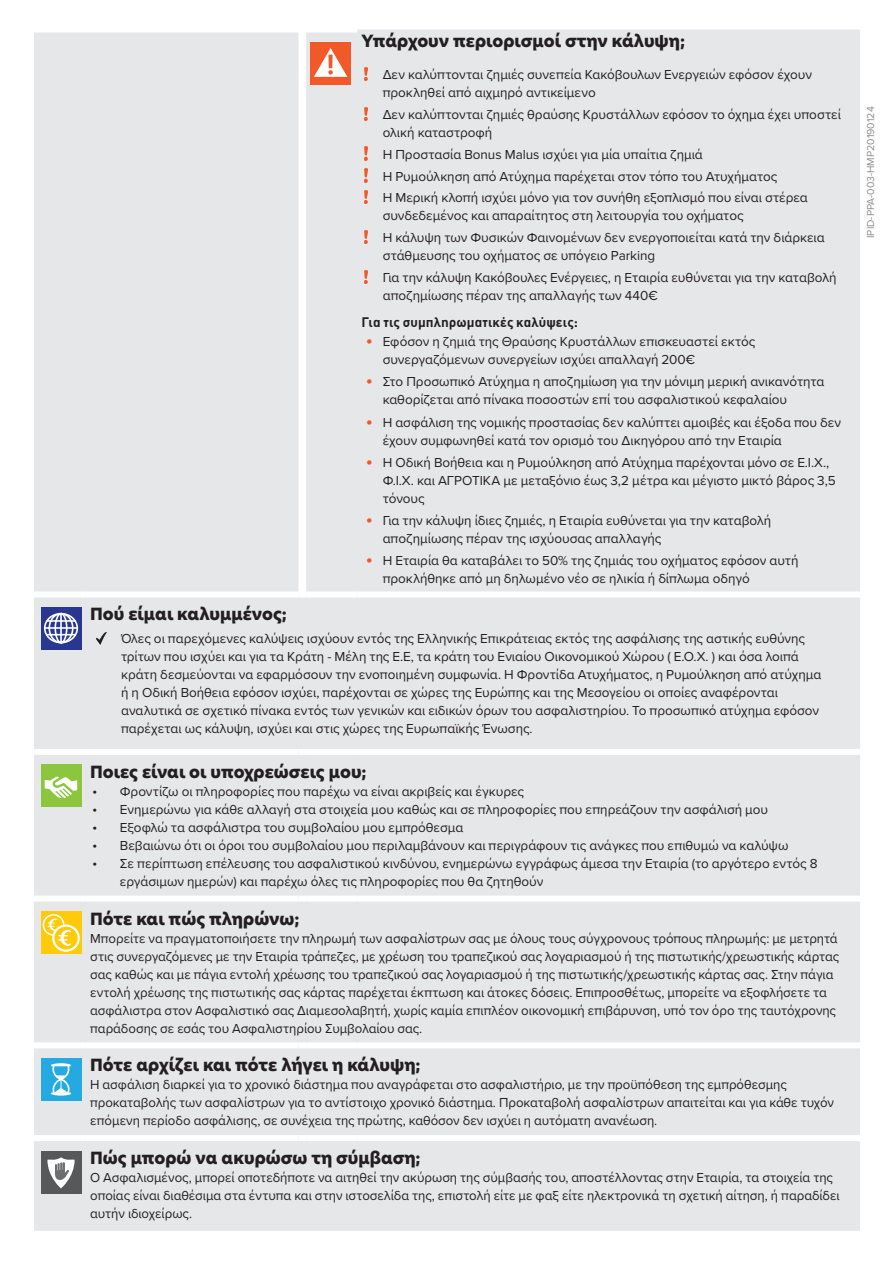
<style>
.page{position:relative;width:893px;height:1263px;background:#fff}
.page>*{position:absolute;margin:0;border:0;box-sizing:border-box;transform-origin:0 0}
.Cover_subhead{font:800 16.5px "Hero New";color:#231f20}
.Covered_bullets{font:13.5px/18px "Proxima Nova";color:#231f20}
.Covered_bullets-2{font:700 13.5px "DIN Greek";letter-spacing:.01em;color:#231f20}
.t1{font:10.5px "Proxima Nova";color:#8a8c8f}
.s1{font-family:"DIN Greek";color:#f1592a}
.s2{font-family:"Myriad Pro";font-size:14.7px}
</style>
<div class="page">
<div style="left:34px;top:30px;width:826px;height:1201px;background:#e6e7e9"></div>
<div style="left:86px;top:1042px;width:212px;height:6px;background:#fff"></div>
<div style="left:298px;top:1042px;width:8px;height:6px;background:#fff"></div>
<div style="left:306px;top:1042px;width:51px;height:6px;background:#fff"></div>
<div style="left:357px;top:1042px;width:503px;height:6px;background:#fff"></div>
<div style="left:86px;top:1135px;width:212px;height:6px;background:#fff"></div>
<div style="left:298px;top:1135px;width:8px;height:6px;background:#fff"></div>
<div style="left:306px;top:1135px;width:51px;height:6px;background:#fff"></div>
<div style="left:357px;top:1135px;width:503px;height:6px;background:#fff"></div>
<div style="left:34px;top:896px;width:52px;height:6px;background:#fff"></div>
<div style="left:34px;top:1042px;width:52px;height:6px;background:#fff"></div>
<div style="left:34px;top:1135px;width:52px;height:6px;background:#fff"></div>
<div style="left:34px;top:749px;width:52px;height:6px;background:#fff"></div>
<div style="left:86px;top:749px;width:212px;height:6px;background:#fff"></div>
<div style="left:298px;top:749px;width:8px;height:6px;background:#fff"></div>
<div style="left:306px;top:749px;width:51px;height:6px;background:#fff"></div>
<div style="left:357px;top:749px;width:503px;height:6px;background:#fff"></div>
<div style="left:86px;top:896px;width:212px;height:6px;background:#fff"></div>
<div style="left:298px;top:896px;width:8px;height:6px;background:#fff"></div>
<div style="left:306px;top:896px;width:51px;height:6px;background:#fff"></div>
<div style="left:357px;top:896px;width:503px;height:6px;background:#fff"></div>
<div style="left:34px;top:27px;width:52px;height:6px;background:#fff"></div>
<div style="left:86px;top:27px;width:212px;height:6px;background:#fff"></div>
<div style="left:298px;top:27px;width:8px;height:6px;background:#fff"></div>
<div style="left:306px;top:27px;width:51px;height:6px;background:#fff"></div>
<div style="left:34px;top:591px;width:52px;height:6px;background:#fff"></div>
<div style="left:86px;top:591px;width:212px;height:6px;background:#fff"></div>
<div style="left:298px;top:591px;width:8px;height:6px;background:#fff"></div>
<div style="left:306px;top:591px;width:51px;height:6px;background:#fff"></div>
<div style="left:357px;top:591px;width:503px;height:6px;background:#fff"></div>
<div style="left:310px;top:42px;width:41px;height:43px;background:#f15929"></div>
<svg style="left:314px;top:48px;width:33px;height:29px"></svg>
<img style="left:364px;top:67px;width:4px;height:14px">
<svg style="left:364px;top:107px;width:4px;height:13px"></svg>
<svg style="left:364px;top:147px;width:4px;height:13px"></svg>
<svg style="left:364px;top:169px;width:4px;height:13px"></svg>
<svg style="left:364px;top:191px;width:4px;height:13px"></svg>
<img style="left:364px;top:230px;width:4px;height:14px">
<img style="left:364px;top:270px;width:4px;height:14px">
<svg style="left:41px;top:607px;width:41px;height:43px"></svg>
<div style="left:44px;top:613px;width:34px;height:30px;border:2px solid #fff;border-radius:50%"></div>
<div style="left:48px;top:613px;width:26px;height:30px;border:2px solid #fff;border-radius:50%"></div>
<div style="left:55px;top:613px;width:13px;height:30px;border:2px solid #fff;border-radius:50%"></div>
<hr style="left:60px;top:614px;width:2px;height:29px;background:#fff">
<hr style="left:47px;top:620px;width:29px;height:2px;background:#fff">
<svg style="left:47px;top:634px;width:29px;height:1px"></svg>
<hr style="left:45px;top:627px;width:32px;height:2px;background:#fff">
<svg style="left:96px;top:632px;width:11px;height:12px"></svg>
<div style="left:41px;top:765px;width:41px;height:42px;background:#8bc63e"></div>
<svg style="left:45px;top:776px;width:33px;height:22px"></svg>
<svg style="left:41px;top:911px;width:41px;height:43px"></svg>
<div style="left:43px;top:914px;width:21px;height:22px;border:2px solid #fff;border-radius:50%"></div>
<svg style="left:53px;top:925px;width:26px;height:26px"></svg>
<div style="left:52px;top:924px;width:28px;height:28px;border:2px solid #fff;border-radius:50%"></div>
<svg style="left:47px;top:917px;width:25px;height:30px"></svg>
<div style="left:41px;top:1058px;width:41px;height:43px;background:#24aae1"></div>
<svg style="left:51px;top:1063px;width:20px;height:33px"></svg>
<div style="left:41px;top:1151px;width:41px;height:42px;background:#57585a"></div>
<svg style="left:47px;top:1157px;width:28px;height:31px"></svg>
<p class="Cover_subhead" style="left:361px;top:30px;width:325px">Υπάρχουν περιορισμοί στην κάλυψη;</p>
<p class="Covered_bullets" style="left:383px;top:65px;width:431px">Δεν καλύπτονται ζημιές συνεπεία Κακόβουλων Ενεργειών εφόσον έχουν προκληθεί από αιχμηρό αντικείμενο</p>
<p class="Covered_bullets" style="left:383px;top:105px;width:460px">Δεν καλύπτονται ζημιές θραύσης Κρυστάλλων εφόσον το όχημα έχει υποστεί ολική καταστροφή</p>
<p class="Covered_bullets" style="left:383px;top:145px;width:322px">Η Προστασία Βonus Malus ισχύει για μία υπαίτια ζημιά</p>
<p class="Covered_bullets" style="left:383px;top:167px;width:396px">Η Ρυμούλκηση από Ατύχημα παρέχεται στον τόπο του Ατυχήματος</p>
<p class="Covered_bullets" style="left:383px;top:188px;width:427px">Η Μερική κλοπή ισχύει μόνο για τον συνήθη εξοπλισμό που είναι στέρεα συνδεδεμένος και απαραίτητος στη λειτουργία του οχήματος</p>
<p class="Covered_bullets" style="left:383px;top:228px;width:444px">Η κάλυψη των Φυσικών Φαινομένων δεν ενεργοποιείται κατά την διάρκεια στάθμευσης του οχήματος σε υπόγειο Parking</p>
<p class="Covered_bullets" style="left:383px;top:268px;width:455px">Για την κάλυψη Κακόβουλες Ενέργειες, η Εταιρία ευθύνεται για την καταβολή αποζημίωσης πέραν της απαλλαγής των 440€</p>
<p class="Covered_bullets-2" style="left:361px;top:314px;width:218px">Για τις συμπληρωματικές καλύψεις:</p>
<p class="Covered_bullets" style="left:383px;top:332px;width:374px;text-indent:-17px"><span class="s1">•</span> Εφόσον η ζημιά της Θραύσης Κρυστάλλων επισκευαστεί εκτός συνεργαζόμενων συνεργείων ισχύει απαλλαγή 200€</p>
<p class="Covered_bullets" style="left:383px;top:372px;width:443px;text-indent:-17px"><span class="s1">•</span> Στο Προσωπικό Ατύχημα η αποζημίωση για την μόνιμη μερική ανικανότητα καθορίζεται από πίνακα ποσοστών επί του ασφαλιστικού κεφαλαίου</p>
<p class="Covered_bullets" style="left:383px;top:412px;width:460px;text-indent:-17px"><span class="s1">•</span> Η ασφάλιση της νομικής προστασίας δεν καλύπτει αμοιβές και έξοδα που δεν έχουν συμφωνηθεί κατά τον ορισμό του Δικηγόρου από την Εταιρία</p>
<p class="Covered_bullets" style="left:383px;top:453px;width:455px;text-indent:-17px"><span class="s1">•</span> Η Οδική Βοήθεια και η Ρυμούλκηση από Ατύχημα παρέχονται μόνο σε Ε.Ι.Χ.,<br>Φ.Ι.Χ. και ΑΓΡΟΤΙΚΑ με μεταξόνιο έως 3,2 μέτρα και μέγιστο μικτό βάρος 3,5 τόνους</p>
<p class="Covered_bullets" style="left:383px;top:511px;width:390px;text-indent:-17px"><span class="s1">•</span> Για την κάλυψη ίδιες ζημιές, η Εταιρία ευθύνεται για την καταβολή αποζημίωσης πέραν της ισχύουσας απαλλαγής</p>
<p class="Covered_bullets" style="left:383px;top:551px;width:417px;text-indent:-17px"><span class="s1">•</span> Η Εταιρία θα καταβάλει το 50% της ζημιάς του οχήματος εφόσον αυτή προκλήθηκε από μη δηλωμένο νέο σε ηλικία ή δίπλωμα οδηγό</p>
<p class="Cover_subhead" style="left:90px;top:603px;width:198px">Πού είμαι καλυμμένος;</p>
<p class="Covered_bullets" style="left:121px;top:629px;width:702px">Όλες οι παρεχόμενες καλύψεις ισχύουν εντός της Ελληνικής Επικράτειας εκτός της ασφάλισης της αστικής ευθύνης τρίτων που ισχύει και για τα Κράτη - Μέλη της Ε.Ε, τα κράτη του Ενιαίου Οικονομικού Χώρου ( Ε.Ο.Χ. ) και όσα λοιπά κράτη δεσμεύονται να εφαρμόσουν την ενοποιημένη συμφωνία. Η Φροντίδα Ατυχήματος, η Ρυμούλκηση από ατύχημα ή η Οδική Βοήθεια εφόσον ισχύει, παρέχονται σε χώρες της Ευρώπης και της Μεσογείου οι οποίες αναφέρονται αναλυτικά σε σχετικό πίνακα εντός των γενικών και ειδικών όρων του ασφαλιστηρίου. Το προσωπικό ατύχημα εφόσον παρέχεται ως κάλυψη, ισχύει και στις χώρες της Ευρωπαϊκής Ένωσης.</p>
<p class="Cover_subhead" style="left:90px;top:760px;width:278px">Ποιες είναι οι υποχρεώσεις μου;</p>
<p class="Covered_bullets" style="left:93px;top:782px;width:433px"><span class="s2">•</span> Φροντίζω οι πληροφορίες που παρέχω να είναι ακριβείς και έγκυρες</p>
<p class="Covered_bullets" style="left:93px;top:800px;width:677px"><span class="s2">•</span> Ενημερώνω για κάθε αλλαγή στα στοιχεία μου καθώς και σε πληροφορίες που επηρεάζουν την ασφάλισή μου</p>
<p class="Covered_bullets" style="left:93px;top:818px;width:372px"><span class="s2">•</span> Εξοφλώ τα ασφάλιστρα του συμβολαίου μου εμπρόθεσμα</p>
<p class="Covered_bullets" style="left:93px;top:836px;width:697px"><span class="s2">•</span> Βεβαιώνω ότι οι όροι του συμβολαίου μου περιλαμβάνουν και περιγράφουν τις ανάγκες που επιθυμώ να καλύψω</p>
<p class="Covered_bullets" style="left:120px;top:854px;width:699px;text-indent:-27px"><span class="s2">•</span> Σε περίπτωση επέλευσης του ασφαλιστικού κινδύνου, ενημερώνω εγγράφως άμεσα την Εταιρία (το αργότερο εντός 8 εργάσιμων ημερών) και παρέχω όλες τις πληροφορίες που θα ζητηθούν</p>
<p class="Cover_subhead" style="left:90px;top:907px;width:211px">Πότε και πώς πληρώνω;</p>
<p class="Covered_bullets" style="left:90px;top:928px;width:751px">Μπορείτε να πραγματοποιήσετε την πληρωμή των ασφαλίστρων σας με όλους τους σύγχρονους τρόπους πληρωμής: με μετρητά στις συνεργαζόμενες με την Εταιρία τράπεζες, με χρέωση του τραπεζικού σας λογαριασμού ή της πιστωτικής/χρεωστικής κάρτας σας καθώς και με πάγια εντολή χρέωσης του τραπεζικού σας λογαριασμού ή της πιστωτικής/χρεωστικής κάρτας σας. Στην πάγια εντολή χρέωσης της πιστωτικής σας κάρτας παρέχεται έκπτωση και άτοκες δόσεις. Επιπροσθέτως, μπορείτε να εξοφλήσετε τα ασφάλιστρα στον Ασφαλιστικό σας Διαμεσολαβητή, χωρίς καμία επιπλέον οικονομική επιβάρυνση, υπό τον όρο της ταυτόχρονης παράδοσης σε εσάς του Ασφαλιστηρίου Συμβολαίου σας.</p>
<p class="Cover_subhead" style="left:90px;top:1054px;width:332px">Πότε αρχίζει και πότε λήγει η κάλυψη;</p>
<p class="Covered_bullets" style="left:90px;top:1075px;width:745px">Η ασφάλιση διαρκεί για το χρονικό διάστημα που αναγράφεται στο ασφαλιστήριο, με την προϋπόθεση της εμπρόθεσμης προκαταβολής των ασφαλίστρων για το αντίστοιχο χρονικό διάστημα. Προκαταβολή ασφαλίστρων απαιτείται και για κάθε τυχόν επόμενη περίοδο ασφάλισης, σε συνέχεια της πρώτης, καθόσον δεν ισχύει η αυτόματη ανανέωση.</p>
<p class="Cover_subhead" style="left:90px;top:1147px;width:332px">Πώς μπορώ να ακυρώσω τη σύμβαση;</p>
<p class="Covered_bullets" style="left:90px;top:1168px;width:751px">Ο Ασφαλισμένος, μπορεί οποτεδήποτε να αιτηθεί την ακύρωση της σύμβασής του, αποστέλλοντας στην Εταιρία, τα στοιχεία της οποίας είναι διαθέσιμα στα έντυπα και στην ιστοσελίδα της, επιστολή είτε με φαξ είτε ηλεκτρονικά τη σχετική αίτηση, ή παραδίδει αυτήν ιδιοχείρως.</p>
<p class="t1" style="left:863px;top:238px;width:133px;rotate:-90deg">IPID-PPA-003-HMP20190124</p>
</div>
